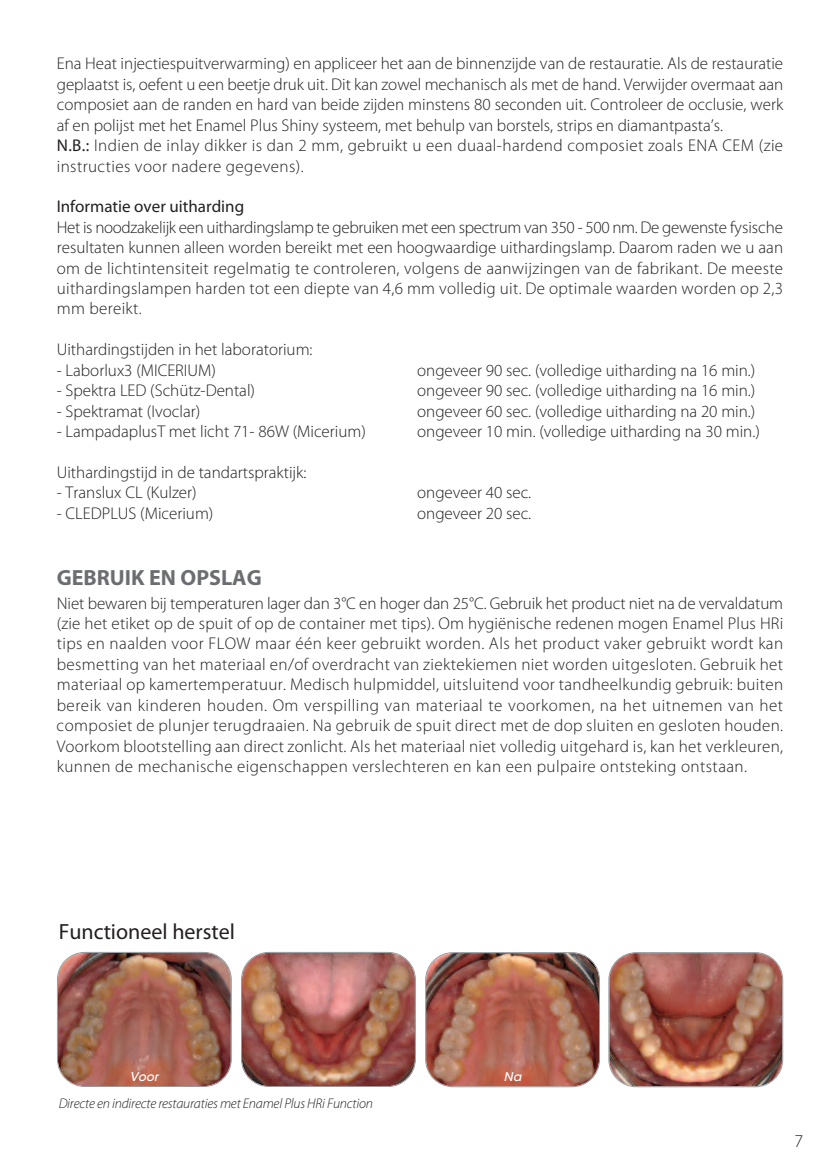
<style>
.page{position:relative;width:840px;height:1163px;background:#fff}
.page>*{position:absolute;margin:0;border:0;box-sizing:border-box;transform-origin:0 0}
.t1{font:22px "Myriad Pro";color:#231f20}
.t2{font:700 22px "Myriad Pro";color:#6c6d70}
.t3{font:300 18px "Myriad Pro";color:#231f20}
.t4{font:300 17px/20.4px "Myriad Pro";color:#231f20;text-align:justify}
.t5{font:17px "Myriad Pro";color:#231f20}
.t6{font:italic 300 14px "Myriad Pro";letter-spacing:-.015em;color:#231f20}
.t7{font:italic 500 12px "ITC Avant Garde Std";color:#fff}
.s1{font-weight:400}
</style>
<div class="page">
<img style="left:242px;top:952px;width:172px;height:133px;border-radius:27px">
<div style="left:241px;top:951px;width:174px;height:135px;border:2px solid #939598;border-radius:28px"></div>
<img style="left:426px;top:952px;width:172px;height:134px;border-radius:27px">
<div style="left:425px;top:952px;width:174px;height:135px;border:2px solid #939598;border-radius:28px"></div>
<img style="left:58px;top:952px;width:173px;height:133px;border-radius:27px">
<div style="left:57px;top:951px;width:175px;height:135px;border:2px solid #939598;border-radius:28px"></div>
<img style="left:609px;top:952px;width:172px;height:134px;border-radius:27px">
<div style="left:608px;top:952px;width:174px;height:135px;border:2px solid #939598;border-radius:28px"></div>
<p class="t4" style="left:57px;top:55px;width:727px;text-align:left">Ena Heat injectiespuitverwarming) en appliceer het aan de binnenzijde van de restauratie. Als de restauratie geplaatst is, oefent u een beetje druk uit. Dit kan zowel mechanisch als met de hand. Verwijder overmaat aan composiet aan de randen en hard van beide zijden minstens 80 seconden uit. Controleer de occlusie, werk af en polijst met het Enamel Plus Shiny systeem, met behulp van borstels, strips en diamantpasta’s.<br><span class="s1">N.B.:</span> Indien de inlay dikker is dan 2 mm, gebruikt u een duaal-hardend composiet zoals ENA CEM (zie instructies voor nadere gegevens).</p>
<p class="t5" style="left:57px;top:200px;width:189px">Informatie over uitharding</p>
<p class="t4" style="left:57px;top:218px;width:727px">Het is noodzakelijk een uithardingslamp te gebruiken met een spectrum van 350 - 500 nm. De gewenste fysische resultaten kunnen alleen worden bereikt met een hoogwaardige uithardingslamp. Daarom raden we u aan om de lichtintensiteit regelmatig te controleren, volgens de aanwijzingen van de fabrikant. De meeste uithardingslampen harden tot een diepte van 4,6 mm volledig uit. De optimale waarden worden op 2,3 mm bereikt.</p>
<p class="t4" style="left:57px;top:340px;width:257px">Uithardingstijden in het laboratorium:</p>
<p class="t4" style="left:57px;top:361px;width:160px">- Laborlux3 (MICERIUM)</p>
<p class="t4" style="left:417px;top:361px;width:339px">ongeveer 90 sec. (volledige uitharding na 16 min.)</p>
<p class="t4" style="left:57px;top:381px;width:200px">- Spektra LED (Schütz-Dental)</p>
<p class="t4" style="left:417px;top:381px;width:339px">ongeveer 90 sec. (volledige uitharding na 16 min.)</p>
<p class="t4" style="left:57px;top:402px;width:145px">- Spektramat (Ivoclar)</p>
<p class="t4" style="left:417px;top:402px;width:339px">ongeveer 60 sec. (volledige uitharding na 20 min.)</p>
<p class="t4" style="left:57px;top:422px;width:310px">- LampadaplusT met licht 71- 86W (Micerium)</p>
<p class="t4" style="left:417px;top:422px;width:344px">ongeveer 10 min. (volledige uitharding na 30 min.)</p>
<p class="t4" style="left:57px;top:463px;width:251px">Uithardingstijd in de tandartspraktijk:</p>
<p class="t4" style="left:57px;top:483px;width:141px">- Translux CL (Kulzer)</p>
<p class="t4" style="left:417px;top:483px;width:116px">ongeveer 40 sec.</p>
<p class="t4" style="left:57px;top:504px;width:158px">- CLEDPLUS (Micerium)</p>
<p class="t4" style="left:417px;top:504px;width:116px">ongeveer 20 sec.</p>
<p class="t2" style="left:57px;top:569px;width:206px">GEBRUIK EN OPSLAG</p>
<p class="t4" style="left:57px;top:594px;width:727px">Niet bewaren bij temperaturen lager dan 3°C en hoger dan 25°C. Gebruik het product niet na de vervaldatum (zie het etiket op de spuit of op de container met tips). Om hygiënische redenen mogen Enamel Plus HRi tips en naalden voor FLOW maar één keer gebruikt worden. Als het product vaker gebruikt wordt kan besmetting van het materiaal en/of overdracht van ziektekiemen niet worden uitgesloten. Gebruik het materiaal op kamertemperatuur. Medisch hulpmiddel, uitsluitend voor tandheelkundig gebruik: buiten bereik van kinderen houden. Om verspilling van materiaal te voorkomen, na het uitnemen van het composiet de plunjer terugdraaien. Na gebruik de spuit direct met de dop sluiten en gesloten houden.<br>Voorkom blootstelling aan direct zonlicht. Als het materiaal niet volledig uitgehard is, kan het verkleuren, kunnen de mechanische eigenschappen verslechteren en kan een pulpaire ontsteking ontstaan.</p>
<p class="t1" style="left:59px;top:923px;width:178px">Functioneel herstel</p>
<p class="t7" style="left:130px;top:1071px;width:30px">Voor</p>
<p class="t7" style="left:503px;top:1071px;width:19px">Na</p>
<p class="t6" style="left:59px;top:1097px;width:316px">Directe en indirecte restauraties met Enamel Plus HRi Function</p>
<p class="t3" style="left:794px;top:1133px;width:10px">7</p>
</div>
